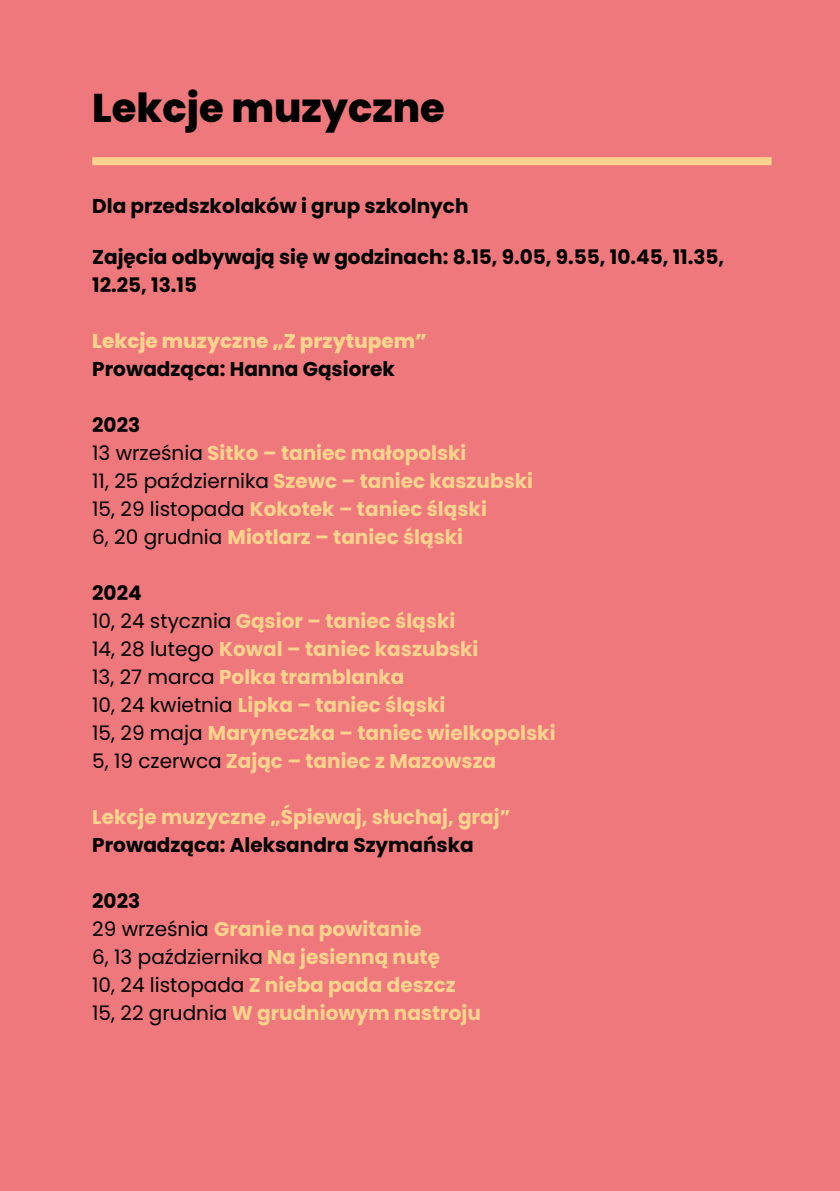
<style>
.page{position:relative;width:840px;height:1191px;background:#fff}
.page>*{position:absolute;margin:0;border:0;box-sizing:border-box;transform-origin:0 0}
.t1{font:800 40px "Poppins";color:#000}
.t2{font:700 20px/28px "Poppins";color:#fdd38d}
.t3{font:700 20px/28px "Poppins";color:#000}
.t4{font:800 20px "Poppins";color:#fdd38d}
.s1{color:#000}
.s2{font-weight:400;color:#000}
</style>
<div class="page">
<div style="left:0;top:0;width:839px;height:1191px;background:#ef787c"></div>
<div style="left:92px;top:157px;width:679px;height:8px;background:#fdd38d"></div>
<h1 class="t1" style="left:92px;top:85px;width:354px">Lekcje muzyczne</h1>
<p class="t3" style="left:92px;top:192px;width:377px">Dla przedszkolaków i grup szkolnych</p>
<p class="t3" style="left:92px;top:243px;width:633px">Zajęcia odbywają się w godzinach: 8.15, 9.05, 9.55, 10.45, 11.35,<br>12.25, 13.15</p>
<p class="t4" style="left:92px;top:329px;width:336px">Lekcje muzyczne „Z przytupem”</p>
<p class="t3" style="left:92px;top:355px;width:304px">Prowadząca: Hanna Gąsiorek</p>
<p class="t2" style="left:92px;top:411px;width:442px"><span class="s1">2023<br></span><span class="s2">13 września</span> Sitko – taniec małopolski<br><span class="s2">11, 25 października</span> Szewc – taniec kaszubski <span class="s2">15, 29 listopada</span> Kokotek – taniec śląski<br><span class="s2">6, 20 grudnia</span> Miotlarz – taniec śląski</p>
<p class="t2" style="left:92px;top:579px;width:464px"><span class="s1">2024<br></span><span class="s2">10, 24 stycznia</span> Gąsior – taniec śląski<br><span class="s2">14, 28 lutego</span> Kowal – taniec kaszubski<br><span class="s2">13, 27 marca</span> Polka tramblanka<br><span class="s2">10, 24 kwietnia</span> Lipka – taniec śląski<br><span class="s2">15, 29 maja</span> Maryneczka – taniec wielkopolski<br><span class="s2">5, 19 czerwca</span> Zając – taniec z Mazowsza</p>
<p class="t2" style="left:92px;top:803px;width:419px">Lekcje muzyczne „Śpiewaj, słuchaj, graj”</p>
<p class="t3" style="left:92px;top:831px;width:383px">Prowadząca: Aleksandra Szymańska</p>
<p class="t2" style="left:92px;top:887px;width:390px"><span class="s1">2023<br></span><span class="s2">29 września</span> Granie na powitanie<br><span class="s2">6, 13 października</span> Na jesienną nutę<br><span class="s2">10, 24 listopada</span> Z nieba pada deszcz<br><span class="s2">15, 22 grudnia</span> W grudniowym nastroju</p>
</div>
